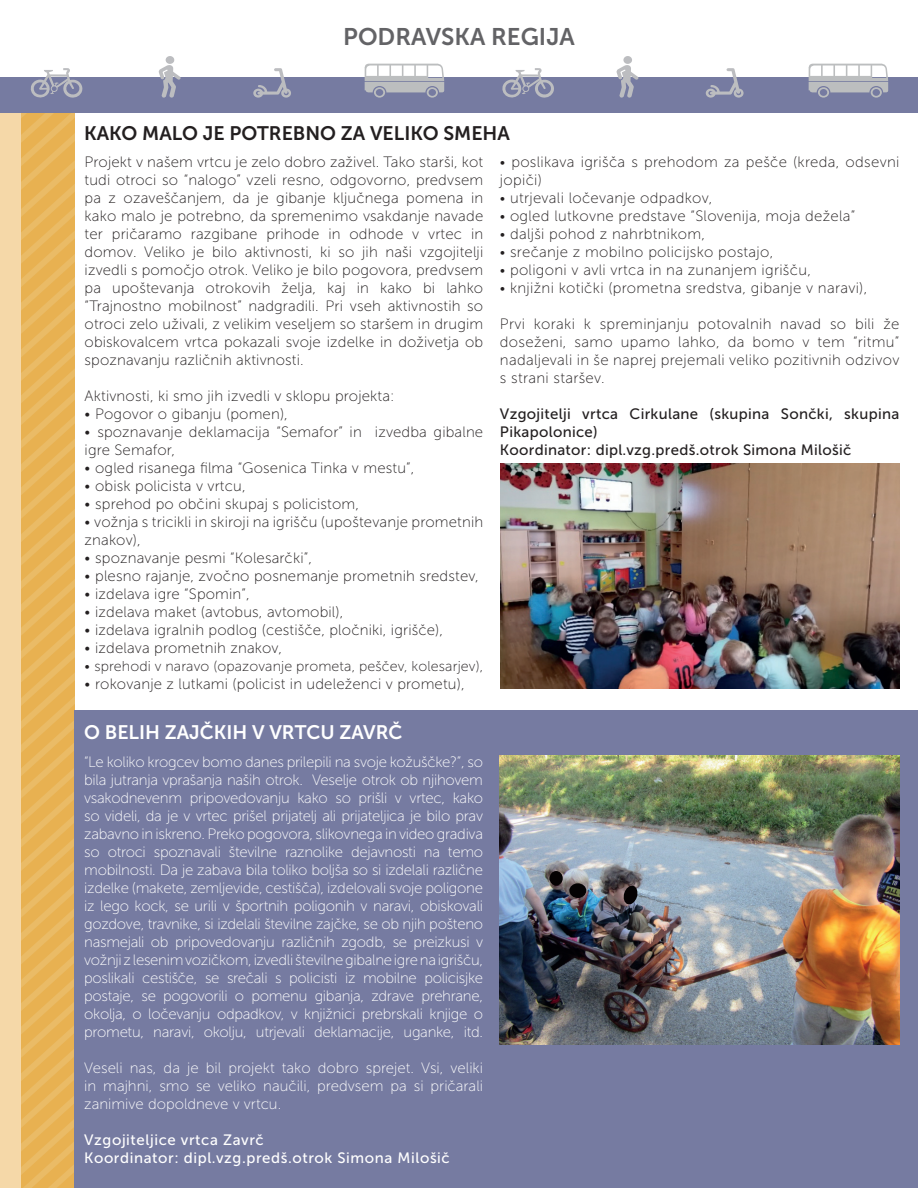
<style>
.page{position:relative;width:918px;height:1188px;background:#fff}
.page>*{position:absolute;margin:0;border:0;box-sizing:border-box;transform-origin:0 0}
.t1{font:24px "Museo Sans 700";color:#636366}
.t2{font:19.5px "Museo Sans 700";color:#231f20}
.t3{font:19.5px "Museo Sans 700";color:#fff}
.t4{font:15px/18px "Museo Sans 100";letter-spacing:.01em;color:#231f20}
.t5{font:15px/18px "Museo Sans 100";letter-spacing:-.015em;color:#fff;text-align:justify}
.t6{font:15px/18px "Museo Sans 500";letter-spacing:.02em;color:#231f20}
.t7{font:15px/18px "Museo Sans 500";letter-spacing:.04em;color:#fff}
.t8{font:14.25px "Museo Sans 100";letter-spacing:.01em;color:#231f20}
.s1{font-size:14.25px}
</style>
<div class="page">
<div style="left:0;top:78px;width:21px;height:1110px;background:#f5d8a8"></div>
<div style="left:0;top:78px;width:918px;height:35px;background:#767ba1"></div>
<svg style="left:501px;top:68px;width:54px;height:30px"></svg>
<svg style="left:616px;top:56px;width:22px;height:42px"></svg>
<svg style="left:706px;top:68px;width:38px;height:30px"></svg>
<svg style="left:808px;top:63px;width:81px;height:35px"></svg>
<svg style="left:10px;top:68px;width:92px;height:1120px"></svg>
<svg style="left:158px;top:56px;width:23px;height:42px"></svg>
<svg style="left:253px;top:68px;width:38px;height:30px"></svg>
<svg style="left:364px;top:63px;width:81px;height:35px"></svg>
<img style="left:500px;top:463px;width:399px;height:226px">
<div style="left:75px;top:711px;width:843px;height:477px;background:#767ba1"></div>
<img style="left:500px;top:755px;width:399px;height:290px">
<svg style="left:623px;top:885px;width:15px;height:20px"></svg>
<div style="left:569px;top:883px;width:17px;height:15px;background:#050203;border-radius:50%"></div>
<div style="left:550px;top:871px;width:13px;height:15px;background:#050203;border-radius:50%"></div>
<h1 class="t1" style="left:343px;top:23px;width:233px">PODRAVSKA REGIJA</h1>
<h2 class="t2" style="left:84px;top:122px;width:427px">KAKO MALO JE POTREBNO ZA VELIKO SMEHA</h2>
<p class="t4" style="left:85px;top:153px;width:400px;text-align:justify">Projekt v našem vrtcu je zelo dobro zaživel. Tako starši, kot tudi otroci so “nalogo” vzeli resno, odgovorno, predvsem pa z ozaveščanjem, da je gibanje ključnega pomena in kako malo je potrebno, da spremenimo vsakdanje navade ter pričaramo razgibane prihode in odhode v vrtec in domov. Veliko je bilo aktivnosti, ki so jih naši vzgojitelji izvedli s pomočjo otrok. Veliko je bilo pogovora, predvsem pa upoštevanja otrokovih želja, kaj in kako bi lahko “Trajnostno mobilnost” nadgradili. Pri vseh aktivnostih so otroci zelo uživali, z velikim veseljem so staršem in drugim obiskovalcem vrtca pokazali svoje izdelke in doživetja ob spoznavanju različnih aktivnosti.</p>
<p class="t4" style="left:85px;top:387px;width:312px">Aktivnosti, ki smo jih izvedli v sklopu projekta:</p>
<p class="t4" style="left:85px;top:405px;width:205px">• Pogovor o gibanju (pomen),</p>
<p class="t4" style="left:85px;top:423px;width:400px">• spoznavanje deklamacija “Semafor” in izvedba gibalne igre Semafor,</p>
<p class="t4" style="left:85px;top:459px;width:331px">• ogled risanega filma “Gosenica Tinka v mestu”,</p>
<p class="t4" style="left:85px;top:477px;width:163px">• obisk policista v vrtcu,</p>
<p class="t4" style="left:85px;top:495px;width:276px">• sprehod po občini skupaj s policistom,</p>
<p class="t4" style="left:85px;top:513px;width:400px">• vožnja s tricikli in skiroji na igrišču (upoštevanje prometnih znakov),</p>
<p class="t4" style="left:85px;top:549px;width:229px">• spoznavanje pesmi “Kolesarčki”,</p>
<p class="t4" style="left:85px;top:567px;width:396px">• plesno rajanje, zvočno posnemanje prometnih sredstev,</p>
<p class="t4" style="left:85px;top:585px;width:167px">• izdelava igre “Spomin”,</p>
<p class="t4" style="left:85px;top:603px;width:260px">• izdelava maket (avtobus, avtomobil),</p>
<p class="t4" style="left:85px;top:621px;width:360px">• izdelava igralnih podlog (cestišče, pločniki, igrišče),</p>
<p class="t4" style="left:85px;top:639px;width:199px">• izdelava prometnih znakov,</p>
<p class="t8" style="left:85px;top:658px;width:400px">• sprehodi v naravo (opazovanje prometa, peščev, kolesarjev),</p>
<p class="t4" style="left:85px;top:675px;width:382px">• rokovanje z lutkami (policist in udeleženci v prometu),</p>
<p class="t4" style="left:500px;top:153px;width:401px"><span class="s1">•</span> poslikava igrišča s prehodom za pešče (kreda, odsevni jopiči)</p>
<p class="t4" style="left:500px;top:189px;width:214px"><span class="s1">•</span> utrjevali ločevanje odpadkov,</p>
<p class="t4" style="left:500px;top:207px;width:357px"><span class="s1">•</span> ogled lutkovne predstave “Slovenija, moja dežela”</p>
<p class="t4" style="left:500px;top:225px;width:207px"><span class="s1">•</span> daljši pohod z nahrbtnikom,</p>
<p class="t4" style="left:500px;top:243px;width:275px"><span class="s1">•</span> srečanje z mobilno policijsko postajo,</p>
<p class="t4" style="left:500px;top:261px;width:313px"><span class="s1">•</span> poligoni v avli vrtca in na zunanjem igrišču,</p>
<p class="t4" style="left:500px;top:279px;width:369px"><span class="s1">•</span> knjižni kotički (prometna sredstva, gibanje v naravi),</p>
<p class="t4" style="left:500px;top:315px;width:401px;text-align:justify">Prvi koraki k spreminjanju potovalnih navad so bili že doseženi, samo upamo lahko, da bomo v tem “ritmu” nadaljevali in še naprej prejemali veliko pozitivnih odzivov s strani staršev.</p>
<p class="t6" style="left:500px;top:405px;width:401px">Vzgojitelji vrtca Cirkulane (skupina Sončki, skupina<br>Pikapolonice)<br>Koordinator: dipl.vzg.predš.otrok Simona Milošič</p>
<h2 class="t3" style="left:84px;top:721px;width:320px">O BELIH ZAJČKIH V VRTCU ZAVRČ</h2>
<p class="t5" style="left:84px;top:753px;width:400px">“Le koliko krogcev bomo danes prilepili na svoje kožuščke?”, so bila jutranja vprašanja naših otrok. Veselje otrok ob njihovem vsakodnevenm pripovedovanju kako so prišli v vrtec, kako so videli, da je v vrtec prišel prijatelj ali prijateljica je bilo prav zabavno in iskreno. Preko pogovora, slikovnega in video gradiva so otroci spoznavali številne raznolike dejavnosti na temo mobilnosti. Da je zabava bila toliko boljša so si izdelali različne izdelke (makete, zemljevide, cestišča), izdelovali svoje poligone iz lego kock, se urili v športnih poligonih v naravi, obiskovali gozdove, travnike, si izdelali številne zajčke, se ob njih pošteno nasmejali ob pripovedovanju različnih zgodb, se preizkusi v vožnji z lesenim vozičkom, izvedli številne gibalne igre na igrišču, poslikali cestišče, se srečali s policisti iz mobilne policisjke postaje, se pogovorili o pomenu gibanja, zdrave prehrane, okolja, o ločevanju odpadkov, v knjižnici prebrskali knjige o prometu, naravi, okolju, utrjevali deklamacije, uganke, itd.</p>
<p class="t5" style="left:84px;top:1059px;width:400px">Veseli nas, da je bil projekt tako dobro sprejet. Vsi, veliki in majhni, smo se veliko naučili, predvsem pa si pričarali zanimive dopoldneve v vrtcu.</p>
<p class="t7" style="left:84px;top:1130px;width:367px">Vzgojiteljice vrtca Zavrč<br>Koordinator: dipl.vzg.predš.otrok Simona Milošič</p>
</div>
